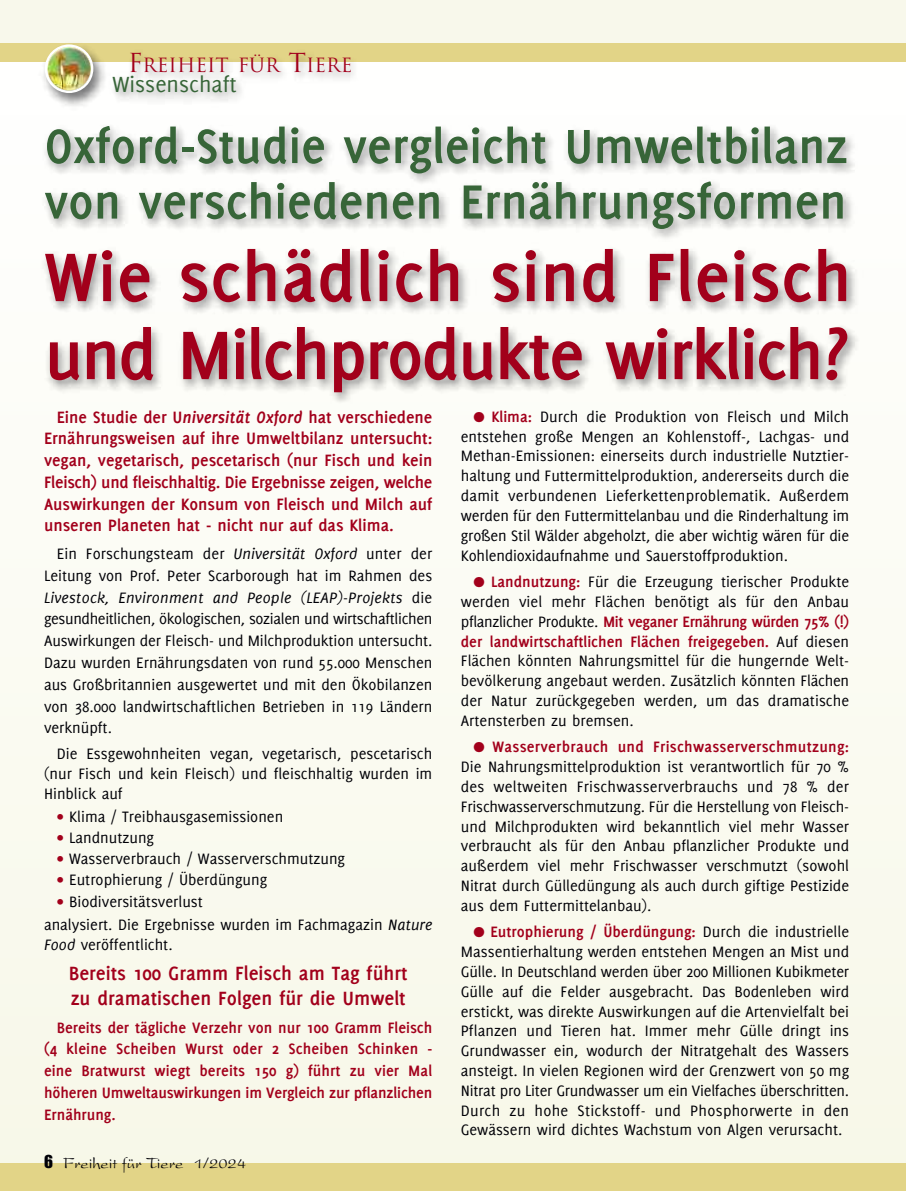
<style>
.page{position:relative;width:906px;height:1191px;background:#fff}
.page>*{position:absolute;margin:0;border:0;box-sizing:border-box;transform-origin:0 0}
.t1{font:700 75px/78px "Delicious";letter-spacing:-.025em;color:#a2001b}
.t2{font:700 52.5px/55.5px "Delicious";color:#376538}
.t3{font:24px "Delicious";color:#376538}
.t4{font:700 21px/25.2px "Delicious";color:#a2001b}
.t5{font:19.2px "Trajan";color:#a2001b}
.t6{font:700 18px/21.8px "Delicious";color:#a2001b;text-align:justify}
.t7{font:16.5px/19.8px "Delicious";color:#000006;text-align:justify}
.t8{font:700 16.5px/21.8px "Delicious";letter-spacing:-.01em;color:#a2001b;text-align:justify}
.t9{font:16.5px "President";color:#000006}
.s1{font-size:25.5px}
.s2{font-style:italic}
.s3{color:#a2001b}
.s4{font-weight:700;color:#a2001b}
.s5{font-family:"Impact"}
</style>
<div class="page">
<div style="left:0;top:49px;width:906px;height:1139px;background:#fafaf0"></div>
<div style="left:0;top:1163px;width:906px;height:28px;background:#e2d487"></div>
<div style="left:0;top:0;width:906px;height:44px;background:#f8f8eb"></div>
<div style="left:0;top:43px;width:906px;height:18px;background:#e2d487"></div>
<img style="left:38px;top:108px;width:64px;height:4px">
<img style="left:35px;top:44px;width:418px;height:64px">
<img style="left:102px;top:64px;width:597px;height:48px">
<img style="left:17px;top:112px;width:889px;height:289px">
<p class="t5" style="left:128px;top:54px;width:226px"><span class="s1">F</span>REIHEIT FÜR <span class="s1">T</span>IERE</p>
<h3 class="t3" style="left:112px;top:75px;width:126px">Wissenschaft</h3>
<h2 class="t2" style="left:44px;top:122px;width:805px">Oxford-Studie vergleicht Umweltbilanz von verschiedenen Ernährungsformen</h2>
<h1 class="t1" style="left:44px;top:243px;width:808px">Wie schädlich sind Fleisch und Milchprodukte wirklich?</h1>
<p class="t6" style="left:44px;top:407px;width:390px;text-indent:13px">Eine Studie der U<span class="s2">niversität Oxford</span> hat verschiedene Ernährungsweisen auf ihre Umweltbilanz untersucht: vegan, vegetarisch, pescetarisch (nur Fisch und kein Fleisch) und fleischhaltig. Die Ergebnisse zeigen, welche Auswirkungen der Konsum von Fleisch und Milch auf unseren Planeten hat - nicht nur auf das Klima.</p>
<p class="t7" style="left:44px;top:544px;width:390px;line-height:21.8px;text-indent:13px">Ein Forschungsteam der <span class="s2">Universität Oxford</span> unter der Leitung von Prof. Peter Scarborough hat im Rahmen des <span class="s2">Livestock, Environment and People (LEAP)-Projekts</span> die gesundheitlichen, ökologischen, sozialen und wirtschaftlichen Auswirkungen der Fleisch- und Milchproduktion untersucht.<br>Dazu wurden Ernährungsdaten von rund 55.000 Menschen aus Großbritannien ausgewertet und mit den Ökobilanzen von 38.000 landwirtschaftlichen Betrieben in 119 Ländern verknüpft.</p>
<p class="t7" style="left:44px;top:745px;width:390px;text-indent:13px">Die Essgewohnheiten vegan, vegetarisch, pescetarisch (nur Fisch und kein Fleisch) und fleischhaltig wurden im Hinblick auf</p>
<p class="t7" style="left:57px;top:807px;width:228px"><span class="s3">•</span> Klima / Treibhausgasemissionen</p>
<p class="t7" style="left:57px;top:828px;width:99px"><span class="s3">•</span> Landnutzung</p>
<p class="t7" style="left:57px;top:850px;width:290px"><span class="s3">•</span> Wasserverbrauch / Wasserverschmutzung</p>
<p class="t7" style="left:57px;top:871px;width:212px"><span class="s3">•</span> Eutrophierung / Überdüngung</p>
<p class="t7" style="left:44px;top:891px;width:390px;line-height:23px;text-indent:13px"><span class="s3">•</span> Biodiversitätsverlust<br>analysiert. Die Ergebnisse wurden im Fachmagazin <span class="s2">Nature</span></p>
<p class="t7" style="left:44px;top:935px;width:130px"><span class="s2">Food</span> veröffentlicht.</p>
<p class="t4" style="left:69px;top:961px;width:340px">Bereits 100 Gramm Fleisch am Tag führt zu dramatischen Folgen für die Umwelt</p>
<p class="t8" style="left:44px;top:1017px;width:390px;text-indent:13px">Bereits der tägliche Verzehr von nur 100 Gramm Fleisch (4 kleine Scheiben Wurst oder 2 Scheiben Schinken - eine Bratwurst wiegt bereits 150 g) führt zu vier Mal höheren Umweltauswirkungen im Vergleich zur pflanzlichen Ernährung.</p>
<p class="t7" style="left:461px;top:408px;width:390px;text-indent:13px"><span class="s3">●</span> <span class="s4">Klima:</span> Durch die Produktion von Fleisch und Milch entstehen große Mengen an Kohlenstoff-, Lachgas- und Methan-Emissionen: einerseits durch industrielle Nutztier&shy;haltung und Futtermittelproduktion, andererseits durch die damit verbundenen Lieferkettenproblematik. Außerdem werden für den Futtermittelanbau und die Rinderhaltung im großen Stil Wälder abgeholzt, die aber wichtig wären für die Kohlendioxidaufnahme und Sauerstoffproduktion.</p>
<p class="t7" style="left:461px;top:573px;width:390px;text-indent:13px"><span class="s3">●</span> <span class="s4">Landnutzung:</span> Für die Erzeugung tierischer Produkte werden viel mehr Flächen benötigt als für den Anbau pflanzlicher Produkte. <span class="s4">Mit veganer Ernährung würden 75% (!) der landwirtschaftlichen Flächen freigegeben.</span> Auf diesen Flächen könnten Nahrungsmittel für die hungernde Welt&shy;bevölkerung angebaut werden. Zusätzlich könnten Flächen der Natur zurückgegeben werden, um das dramatische Artensterben zu bremsen.</p>
<p class="t7" style="left:461px;top:738px;width:390px;text-indent:13px"><span class="s3">●</span> <span class="s4">Wasserverbrauch und Frischwasserverschmutzung:<br></span>Die Nahrungsmittelproduktion ist verantwortlich für 70 % des weltweiten Frischwasserverbrauchs und 78 % der Frischwasserverschmutzung. Für die Herstellung von Fleisch&shy;und Milchprodukten wird bekanntlich viel mehr Wasser verbraucht als für den Anbau pflanzlicher Produkte und außerdem viel mehr Frischwasser verschmutzt (sowohl Nitrat durch Gülledüngung als auch durch giftige Pestizide aus dem Futtermittelanbau).</p>
<p class="t7" style="left:461px;top:923px;width:390px;text-indent:13px"><span class="s3">●</span> <span class="s4">Eutrophierung / Überdüngung:</span> Durch die industrielle Massentierhaltung werden entstehen Mengen an Mist und Gülle. In Deutschland werden über 200 Millionen Kubikmeter Gülle auf die Felder ausgebracht. Das Bodenleben wird erstickt, was direkte Auswirkungen auf die Artenvielfalt bei Pflanzen und Tieren hat. Immer mehr Gülle dringt ins Grundwasser ein, wodurch der Nitratgehalt des Wassers ansteigt. In vielen Regionen wird der Grenzwert von 50 mg Nitrat pro Liter Grundwasser um ein Vielfaches überschritten.<br>Durch zu hohe Stickstoff- und Phosphorwerte in den Gewässern wird dichtes Wachstum von Algen verursacht.</p>
<p class="t9" style="left:44px;top:1158px;width:203px"><span class="s5">6</span> Freiheit für Tiere 1/2024</p>
</div>
